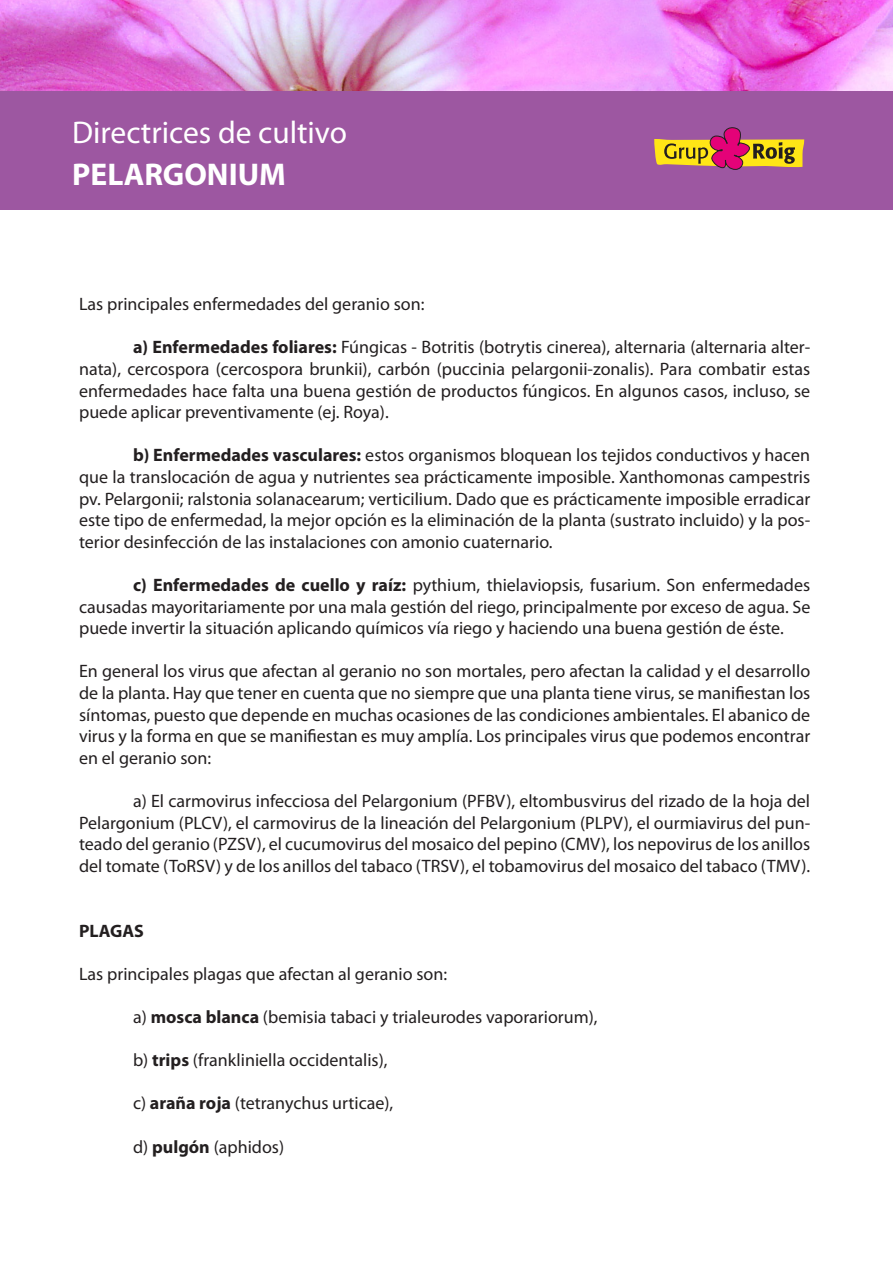
<style>
.page{position:relative;width:893px;height:1263px;background:#fff}
.page>*{position:absolute;margin:0;border:0;box-sizing:border-box;transform-origin:0 0}
.t1{font:31.5px "Myriad Pro";color:#fff}
.t2{font:700 31.5px "Myriad Pro";color:#fff}
.t3{font:18px/21.6px "Myriad Pro";color:#231f20;text-align:justify}
.t4{font:700 18px "Myriad Pro";color:#231f20}
.s1{font-weight:700}
</style>
<div class="page">
<div style="left:0;top:91px;width:893px;height:119px;background:#9d57a1"></div>
<img style="left:0;top:0;width:893px;height:91px">
<svg style="left:654px;top:127px;width:150px;height:43px"></svg>
<h1 class="t1" style="left:72px;top:113px;width:276px">Directrices de cultivo</h1>
<h1 class="t2" style="left:72px;top:153px;width:215px">PELARGONIUM</h1>
<p class="t3" style="left:79px;top:293px;width:347px">Las principales enfermedades del geranio son:</p>
<p class="t3" style="left:79px;top:336px;width:733px;text-indent:54px"><span class="s1">a) Enfermedades foliares:</span> Fúngicas - Botritis (botrytis cinerea), alternaria (alternaria alter&shy;nata), cercospora (cercospora brunkii), carbón (puccinia pelargonii-zonalis). Para combatir estas enfermedades hace falta una buena gestión de productos fúngicos. En algunos casos, incluso, se puede aplicar preventivamente (ej. Roya).</p>
<p class="t3" style="left:79px;top:444px;width:733px;text-indent:54px"><span class="s1">b) Enfermedades vasculares:</span> estos organismos bloquean los tejidos conductivos y hacen que la translocación de agua y nutrientes sea prácticamente imposible. Xanthomonas campestris pv. Pelargonii; ralstonia solanacearum; verticilium. Dado que es prácticamente imposible erradicar este tipo de enfermedad, la mejor opción es la eliminación de la planta (sustrato incluido) y la pos&shy;terior desinfección de las instalaciones con amonio cuaternario.</p>
<p class="t3" style="left:79px;top:574px;width:733px;text-indent:54px"><span class="s1">c) Enfermedades de cuello y raíz:</span> pythium, thielaviopsis, fusarium. Son enfermedades causadas mayoritariamente por una mala gestión del riego, principalmente por exceso de agua. Se puede invertir la situación aplicando químicos vía riego y haciendo una buena gestión de éste.</p>
<p class="t3" style="left:79px;top:660px;width:733px">En general los virus que afectan al geranio no son mortales, pero afectan la calidad y el desarrollo de la planta. Hay que tener en cuenta que no siempre que una planta tiene virus, se manifiestan los síntomas, puesto que depende en muchas ocasiones de las condiciones ambientales. El abanico de virus y la forma en que se manifiestan es muy amplía. Los principales virus que podemos encontrar en el geranio son:</p>
<p class="t3" style="left:79px;top:790px;width:733px;text-indent:54px">a) El carmovirus infecciosa del Pelargonium (PFBV), eltombusvirus del rizado de la hoja del Pelargonium (PLCV), el carmovirus de la lineación del Pelargonium (PLPV), el ourmiavirus del pun&shy;teado del geranio (PZSV), el cucumovirus del mosaico del pepino (CMV), los nepovirus de los anillos del tomate (ToRSV) y de los anillos del tabaco (TRSV), el tobamovirus del mosaico del tabaco (TMV).</p>
<p class="t4" style="left:79px;top:919px;width:66px">PLAGAS</p>
<p class="t3" style="left:79px;top:963px;width:370px">Las principales plagas que afectan al geranio son:</p>
<p class="t3" style="left:133px;top:1006px;width:466px">a) <span class="s1">mosca blanca</span> (bemisia tabaci y trialeurodes vaporariorum),</p>
<p class="t3" style="left:133px;top:1049px;width:256px">b) <span class="s1">trips</span> (frankliniella occidentalis),</p>
<p class="t3" style="left:133px;top:1092px;width:262px">c) <span class="s1">araña roja</span> (tetranychus urticae),</p>
<p class="t3" style="left:133px;top:1135px;width:153px">d) <span class="s1">pulgón</span> (aphidos)</p>
</div>
